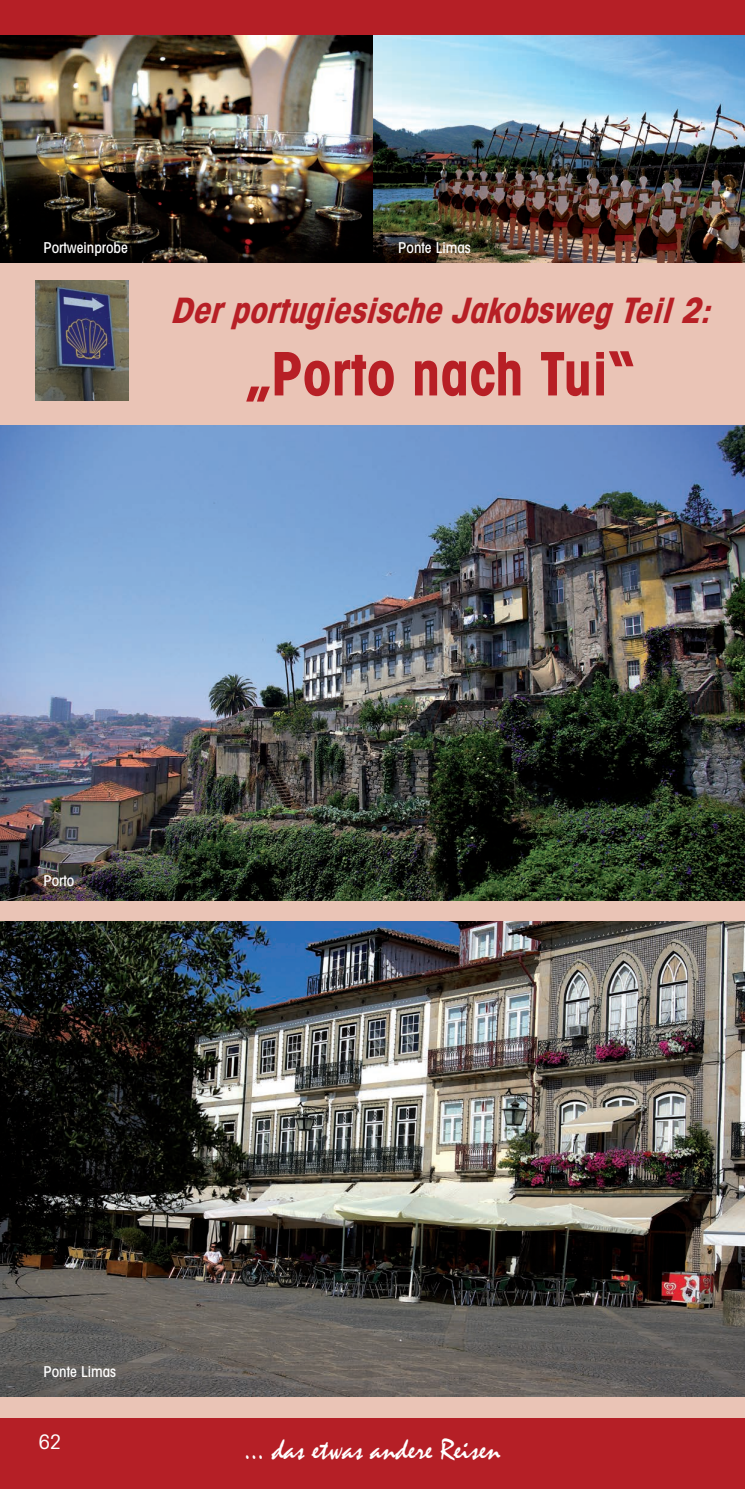
<style>
.page{position:relative;width:745px;height:1489px;background:#fff}
.page>*{position:absolute;margin:0;border:0;box-sizing:border-box;transform-origin:0 0}
.t1{font:700 condensed 60px "Avant Garde";color:#b71f25;scale:.96 1}
.t2{font:italic 700 condensed 35px "Avant Garde";color:#b71f25}
.t3{font:30px "Mistral";color:#fff}
.t4{font:condensed 20px "Avant Garde";color:#fff}
.t5{font:500 condensed 15px "Avant Garde";color:#fff}
</style>
<div class="page">
<div style="left:0;top:0;width:744px;height:1488px;background:#eac4b6"></div>
<div style="left:0;top:0;width:744px;height:35px;background:#b51f26"></div>
<div style="left:0;top:1417px;width:744px;height:71px;background:#b51f26"></div>
<img style="left:0;top:35px;width:744px;height:227px">
<img style="left:0;top:921px;width:744px;height:474px">
<img style="left:0;top:425px;width:744px;height:475px">
<img style="left:35px;top:280px;width:94px;height:120px">
<p class="t5" style="left:43px;top:238px;width:86px">Portweinprobe</p>
<p class="t5" style="left:398px;top:238px;width:74px">Ponte Limas</p>
<h2 class="t2" style="left:170px;top:288px;width:552px">DerportugiesischeJakobswegTeil2:</h2>
<h1 class="t1" style="left:245px;top:335px;width:407px">„Porto nach Tui“</h1>
<p class="t5" style="left:43px;top:871px;width:32px">Porto</p>
<p class="t5" style="left:43px;top:1362px;width:74px">Ponte Limas</p>
<h3 class="t4" style="left:39px;top:1429px;width:24px">62</h3>
<h3 class="t3" style="left:244px;top:1431px;width:257px">... das etwas andere Reisen</h3>
</div>
